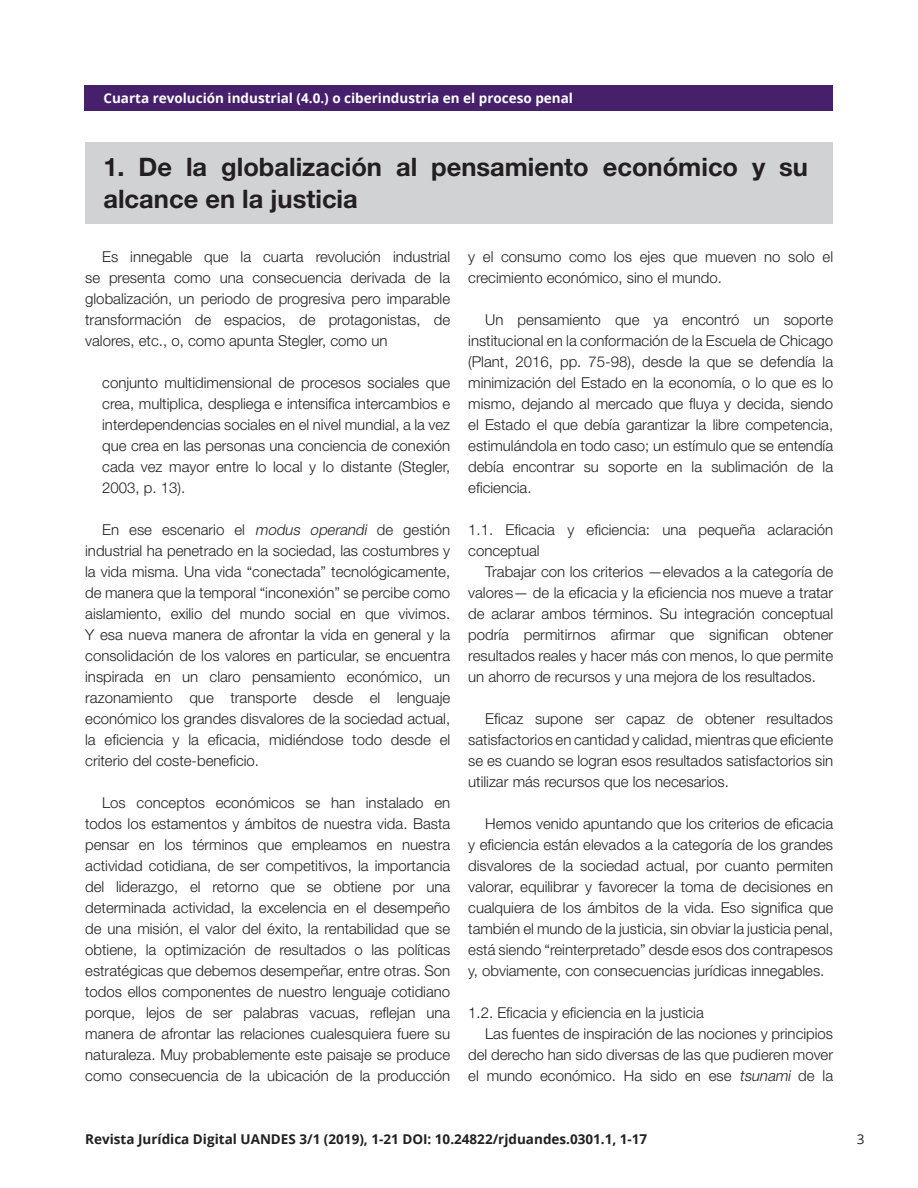
<style>
.page{position:relative;width:918px;height:1188px;background:#fff}
.page>*{position:absolute;margin:0;border:0;box-sizing:border-box;transform-origin:0 0}
.t1{font:700 25.5px/32.2px "Helvetica Neue LT Std";color:#231f20}
.t2{font:300 15px/21px "Helvetica Neue LT Std";color:#231f20;text-align:justify}
.t3{font:700 13.5px "Open Sans";color:#231f20}
.t4{font:700 13.5px "Open Sans";color:#fff}
.t5{font:13.5px "Open Sans";color:#231f20}
.s1{font-style:italic}
</style>
<div class="page">
<div style="left:84px;top:85px;width:749px;height:26px;background:#47206b"></div>
<div style="left:85px;top:142px;width:748px;height:82px;background:#d1d2d4"></div>
<p class="t4" style="left:103px;top:89px;width:471px">Cuarta revolución industrial (4.0.) o ciberindustria en el proceso penal</p>
<p class="t1" style="left:103px;top:150px;width:706px">1. De la globalización al pensamiento económico y su alcance en la justicia</p>
<p class="t2" style="left:85px;top:245px;width:367px;text-indent:17px">Es innegable que la cuarta revolución industrial se presenta como una consecuencia derivada de la globalización, un periodo de progresiva pero imparable transformación de espacios, de protagonistas, de valores, etc., o, como apunta Stegler, como un</p>
<p class="t2" style="left:102px;top:371px;width:350px">conjunto multidimensional de procesos sociales que crea, multiplica, despliega e intensifica intercambios e interdependencias sociales en el nivel mundial, a la vez que crea en las personas una conciencia de conexión cada vez mayor entre lo local y lo distante (Stegler, 2003, p. 13).</p>
<p class="t2" style="left:85px;top:518px;width:367px;text-indent:17px">En ese escenario el <span class="s1">modus operandi</span> de gestión industrial ha penetrado en la sociedad, las costumbres y la vida misma. Una vida “conectada” tecnológicamente, de manera que la temporal “inconexión” se percibe como aislamiento, exilio del mundo social en que vivimos.<br>Y esa nueva manera de afrontar la vida en general y la consolidación de los valores en particular, se encuentra inspirada en un claro pensamiento económico, un razonamiento que transporte desde el lenguaje económico los grandes disvalores de la sociedad actual, la eficiencia y la eficacia, midiéndose todo desde el criterio del coste-beneficio.</p>
<p class="t2" style="left:85px;top:791px;width:367px;text-indent:17px">Los conceptos económicos se han instalado en todos los estamentos y ámbitos de nuestra vida. Basta pensar en los términos que empleamos en nuestra actividad cotidiana, de ser competitivos, la importancia del liderazgo, el retorno que se obtiene por una determinada actividad, la excelencia en el desempeño de una misión, el valor del éxito, la rentabilidad que se obtiene, la optimización de resultados o las políticas estratégicas que debemos desempeñar, entre otras. Son todos ellos componentes de nuestro lenguaje cotidiano porque, lejos de ser palabras vacuas, reflejan una manera de afrontar las relaciones cualesquiera fuere su naturaleza. Muy probablemente este paisaje se produce como consecuencia de la ubicación de la producción</p>
<p class="t2" style="left:468px;top:245px;width:366px">y el consumo como los ejes que mueven no solo el crecimiento económico, sino el mundo.</p>
<p class="t2" style="left:468px;top:308px;width:367px;text-indent:17px">Un pensamiento que ya encontró un soporte institucional en la conformación de la Escuela de Chicago (Plant, 2016, pp. 75-98), desde la que se defendía la minimización del Estado en la economía, o lo que es lo mismo, dejando al mercado que fluya y decida, siendo el Estado el que debía garantizar la libre competencia, estimulándola en todo caso; un estímulo que se entendía debía encontrar su soporte en la sublimación de la eficiencia.</p>
<p class="t2" style="left:468px;top:518px;width:366px">1.1. Eficacia y eficiencia: una pequeña aclaración conceptual</p>
<p class="t2" style="left:468px;top:560px;width:366px;text-indent:17px">Trabajar con los criterios —elevados a la categoría de valores— de la eficacia y la eficiencia nos mueve a tratar de aclarar ambos términos. Su integración conceptual podría permitirnos afirmar que significan obtener resultados reales y hacer más con menos, lo que permite un ahorro de recursos y una mejora de los resultados.</p>
<p class="t2" style="left:468px;top:707px;width:366px;text-indent:17px">Eficaz supone ser capaz de obtener resultados satisfactorios en cantidad y calidad, mientras que eficiente se es cuando se logran esos resultados satisfactorios sin utilizar más recursos que los necesarios.</p>
<p class="t2" style="left:468px;top:812px;width:367px;text-indent:17px">Hemos venido apuntando que los criterios de eficacia y eficiencia están elevados a la categoría de los grandes disvalores de la sociedad actual, por cuanto permiten valorar, equilibrar y favorecer la toma de decisiones en cualquiera de los ámbitos de la vida. Eso significa que también el mundo de la justicia, sin obviar la justicia penal, está siendo “reinterpretado” desde esos dos contrapesos y, obviamente, con consecuencias jurídicas innegables.</p>
<p class="t2" style="left:468px;top:1001px;width:237px">1.2. Eficacia y eficiencia en la justicia</p>
<p class="t2" style="left:468px;top:1022px;width:366px;text-indent:17px">Las fuentes de inspiración de las nociones y principios del derecho han sido diversas de las que pudieren mover el mundo económico. Ha sido en ese <span class="s1">tsunami</span> de la</p>
<p class="t3" style="left:85px;top:1130px;width:564px">Revista Jurídica Digital UANDES 3/1 (2019), 1-21 DOI: 10.24822/rjduandes.0301.1, 1-17</p>
<p class="t5" style="left:857px;top:1130px;width:9px">3</p>
</div>
